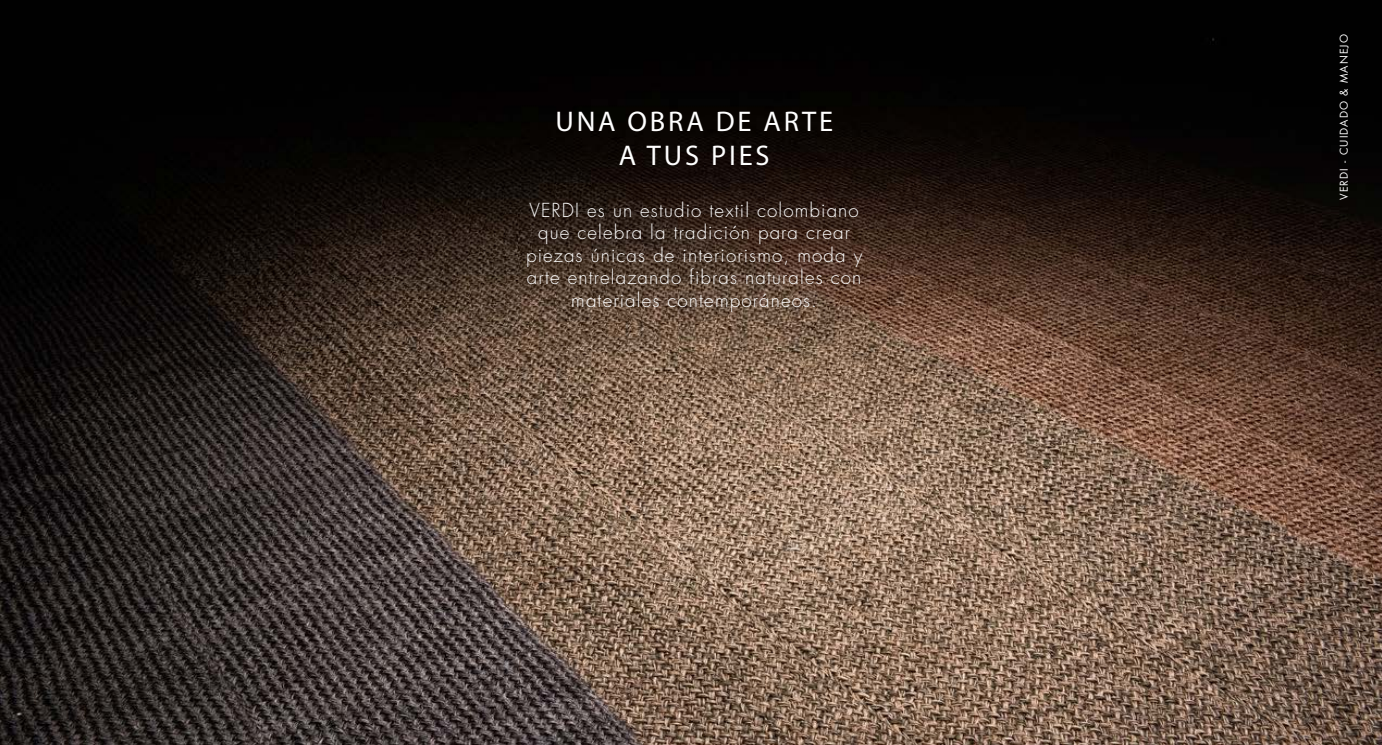
<style>
.page{position:relative;width:1382px;height:745px;background:#fff}
.page>*{position:absolute;margin:0;border:0;box-sizing:border-box;transform-origin:0 0}
.t1{font:28.5px/34.2px "Myriad Pro";letter-spacing:.1em;color:#fff;text-align:center}
.t2{font:300 18.75px/22.5px "Futura Std";letter-spacing:.06em;color:#fff;text-align:center}
.t3{font:10.5px "Futura Std";letter-spacing:.1em;color:#fff}
</style>
<div class="page">
<img style="left:0;top:0;width:1382px;height:744px">
<h1 class="t1" style="left:555px;top:103px;width:279px">UNA OBRA DE ARTE<br>A TUS PIES</h1>
<p class="t2" style="left:526px;top:199px;width:338px">VERDI es un estudio textil colombiano que celebra la tradición para crear piezas únicas de interiorismo, moda y arte entrelazando fibras naturales con materiales contemporáneos.</p>
<p class="t3" style="left:1337px;top:200px;width:167px;rotate:-90deg">VERDI - CUIDADO &amp; MANEJO</p>
</div>
